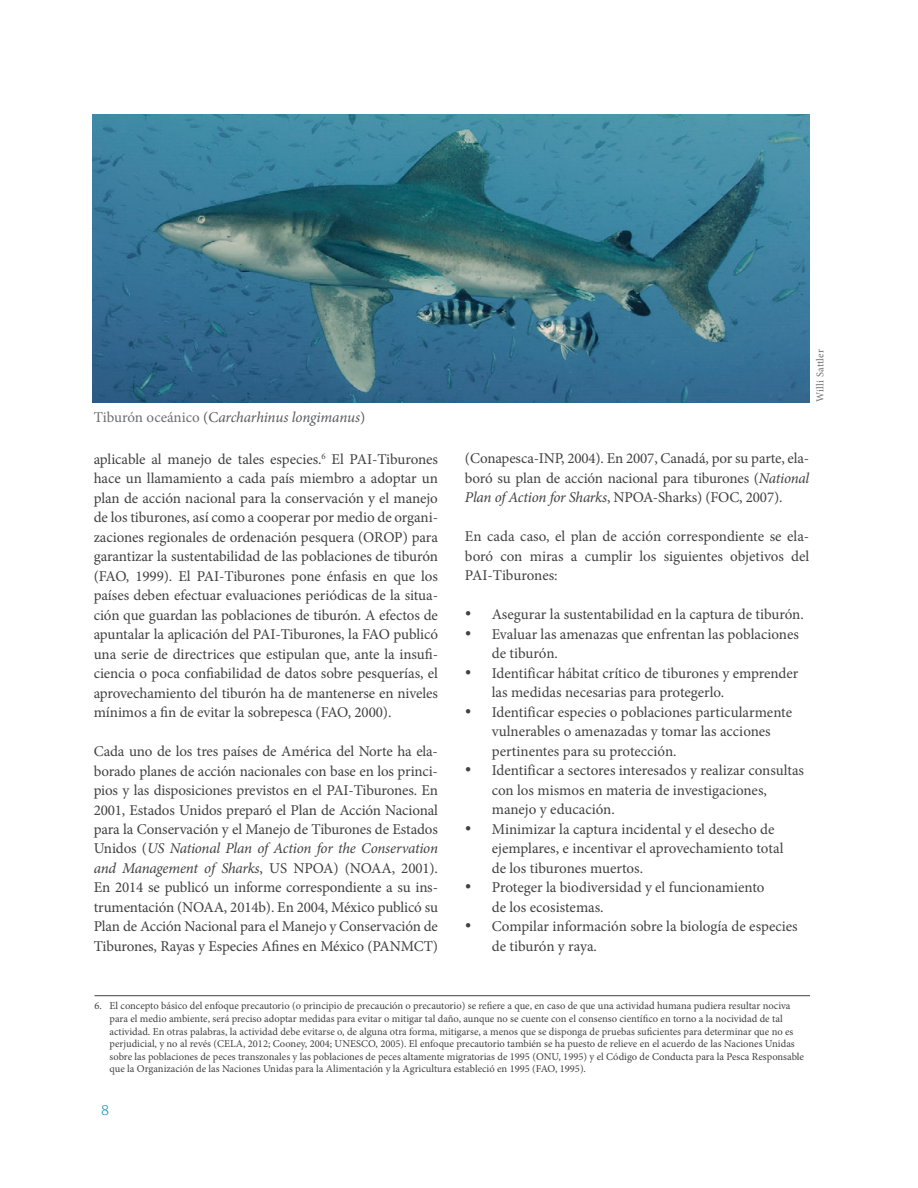
<style>
.page{position:relative;width:918px;height:1188px;background:#fff}
.page>*{position:absolute;margin:0;border:0;box-sizing:border-box;transform-origin:0 0}
.t1{font:15px/19.5px "Minion Pro";letter-spacing:-.005em;color:#414042}
.t2{font:italic 15px "Minion Pro";letter-spacing:-.015em;color:#58595b}
.t3{font:300 15px "Meta Pro";color:#008bb5}
.t4{font:10.5px/12.6px "Minion Pro";color:#414042}
.t5{font:10.5px "Minion Pro";color:#6d6e71}
.s1{font-style:normal;color:#6d6e71}
.s2{font-style:normal}
.s3{font-style:italic}
</style>
<div class="page">
<img style="left:93px;top:115px;width:716px;height:288px">
<hr style="left:94px;top:995px;width:716px;height:1px;background:#414042">
<p class="t2" style="left:94px;top:407px;width:273px"><span class="s1">Tiburón oceánico</span> <span class="s2">(C</span>archarhinus longimanus<span class="s2">)</span></p>
<p class="t1" style="left:94px;top:449px;width:346px;text-align:justify">aplicable al manejo de tales especies.<sup>6</sup> El PAI-Tiburones hace un llamamiento a cada país miembro a adoptar un plan de acción nacional para la conservación y el manejo de los tiburones, así como a cooperar por medio de organi&shy;zaciones regionales de ordenación pesquera (OROP) para garantizar la sustentabilidad de las poblaciones de tiburón (FAO, 1999). El PAI-Tiburones pone énfasis en que los países deben efectuar evaluaciones periódicas de la situa&shy;ción que guardan las poblaciones de tiburón. A efectos de apuntalar la aplicación del PAI-Tiburones, la FAO publicó una serie de directrices que estipulan que, ante la insufi&shy;ciencia o poca confiabilidad de datos sobre pesquerías, el aprovechamiento del tiburón ha de mantenerse en niveles mínimos a fin de evitar la sobrepesca (FAO, 2000).</p>
<p class="t1" style="left:94px;top:742px;width:346px;text-align:justify">Cada uno de los tres países de América del Norte ha ela&shy;borado planes de acción nacionales con base en los princi&shy;pios y las disposiciones previstos en el PAI-Tiburones. En 2001, Estados Unidos preparó el Plan de Acción Nacional para la Conservación y el Manejo de Tiburones de Estados Unidos (<span class="s3">US National Plan of Action for the Conservation and Management of Sharks</span>, US NPOA) (NOAA, 2001).<br>En 2014 se publicó un informe correspondiente a su ins&shy;trumentación (NOAA, 2014b). En 2004, México publicó su Plan de Acción Nacional para el Manejo y Conservación de Tiburones, Rayas y Especies Afines en México (PANMCT)</p>
<p class="t5" style="left:813px;top:402px;width:54px;rotate:-90deg">Willi Sattler</p>
<p class="t1" style="left:465px;top:449px;width:346px;text-align:justify">(Conapesca-INP, 2004). En 2007, Canadá, por su parte, ela&shy;boró su plan de acción nacional para tiburones (<span class="s3">National Plan of Action for Sharks</span>, NPOA-Sharks) (FOC, 2007).</p>
<p class="t1" style="left:465px;top:527px;width:346px;text-align:justify">En cada caso, el plan de acción correspondiente se ela&shy;boró con miras a cumplir los siguientes objetivos del PAI-Tiburones:</p>
<p class="t1" style="left:465px;top:605px;width:340px">• Asegurar la sustentabilidad en la captura de tiburón.</p>
<p class="t1" style="left:492px;top:625px;width:309px;text-indent:-27px">• Evaluar las amenazas que enfrentan las poblaciones de tiburón.</p>
<p class="t1" style="left:492px;top:664px;width:308px;text-indent:-27px">• Identificar hábitat crítico de tiburones y emprender las medidas necesarias para protegerlo.</p>
<p class="t1" style="left:492px;top:703px;width:302px;text-indent:-27px">• Identificar especies o poblaciones particularmente vulnerables o amenazadas y tomar las acciones pertinentes para su protección.</p>
<p class="t1" style="left:492px;top:761px;width:314px;text-indent:-27px">• Identificar a sectores interesados y realizar consultas con los mismos en materia de investigaciones, manejo y educación.</p>
<p class="t1" style="left:492px;top:820px;width:293px;text-indent:-27px">• Minimizar la captura incidental y el desecho de ejemplares, e incentivar el aprovechamiento total de los tiburones muertos.</p>
<p class="t1" style="left:492px;top:878px;width:274px;text-indent:-27px">• Proteger la biodiversidad y el funcionamiento de los ecosistemas.</p>
<p class="t1" style="left:492px;top:917px;width:308px;text-indent:-27px">• Compilar información sobre la biología de especies de tiburón y raya.</p>
<p class="t4" style="left:110px;top:1000px;width:696px;text-indent:-15px">6. El concepto básico del enfoque precautorio (o principio de precaución o precautorio) se refiere a que, en caso de que una actividad humana pudiera resultar nociva para el medio ambiente, será preciso adoptar medidas para evitar o mitigar tal daño, aunque no se cuente con el consenso científico en torno a la nocividad de tal actividad. En otras palabras, la actividad debe evitarse o, de alguna otra forma, mitigarse, a menos que se disponga de pruebas suficientes para determinar que no es perjudicial, y no al revés (CELA, 2012; Cooney, 2004; UNESCO, 2005). El enfoque precautorio también se ha puesto de relieve en el acuerdo de las Naciones Unidas sobre las poblaciones de peces transzonales y las poblaciones de peces altamente migratorias de 1995 (ONU, 1995) y el Código de Conducta para la Pesca Responsable que la Organización de las Naciones Unidas para la Alimentación y la Agricultura estableció en 1995 (FAO, 1995).</p>
<p class="t3" style="left:101px;top:1099px;width:10px">8</p>
</div>
